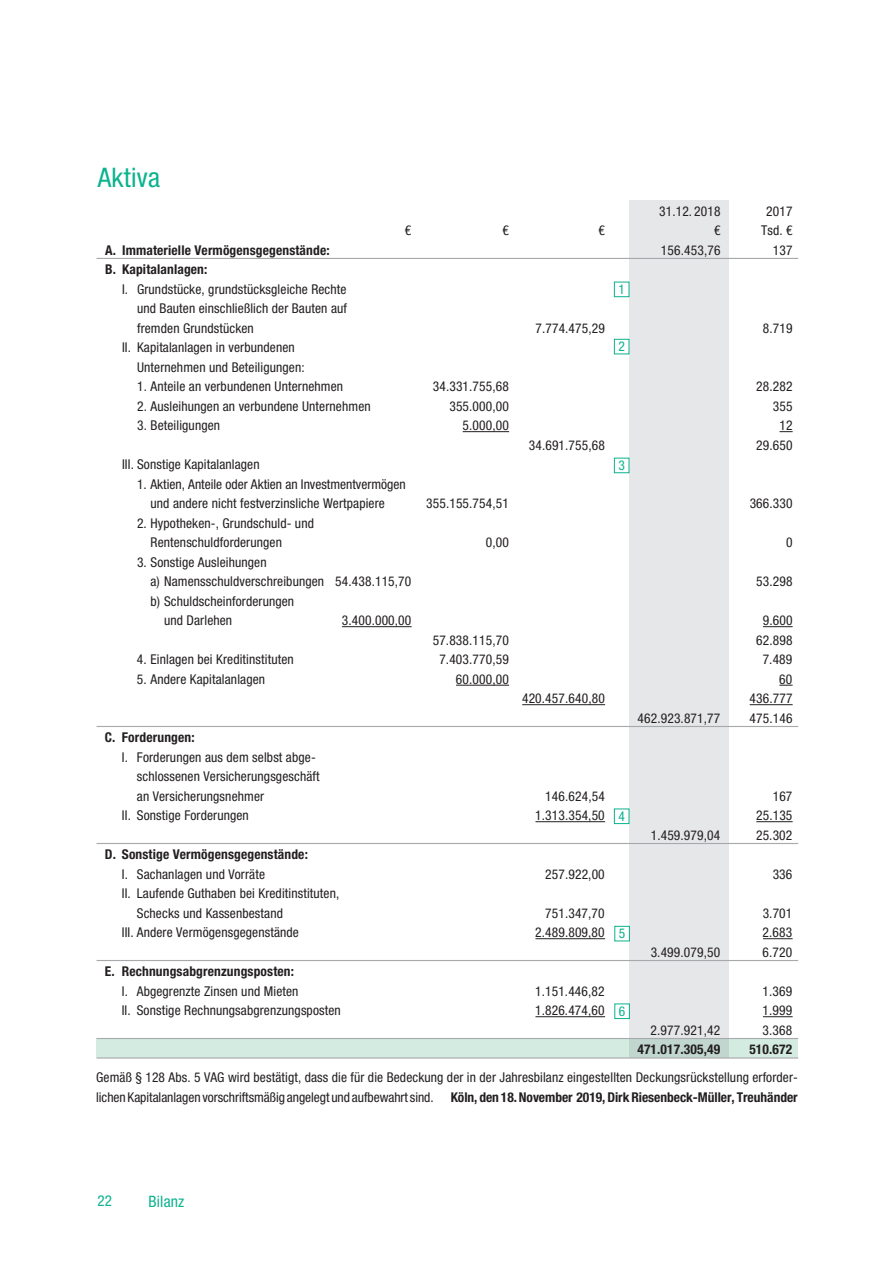
<style>
.page{position:relative;width:893px;height:1263px;background:#fff}
.page>*{position:absolute;margin:0;border:0;box-sizing:border-box;transform-origin:0 0}
.t1{font:condensed 27px "Helvetica Neue LT";letter-spacing:.01em;color:#0ab38d}
.t2{font:condensed 15.75px "Helvetica Neue LT";letter-spacing:.01em;color:#0ab38d}
.t3{font:condensed 15px "Helvetica Neue LT";color:#0ab38d}
.t4{font:condensed 13.5px/19.5px "Helvetica Neue LT";letter-spacing:.01em;color:#231f20}
.t5{font:700 condensed 13.5px "Helvetica Neue LT";letter-spacing:.01em;color:#231f20}
.t6{font:condensed 13.5px "Helvetica Neue LT";color:#0ab38d}
</style>
<div class="page">
<div style="left:96px;top:1038px;width:702px;height:20px;background:#d4ebe2"></div>
<div style="left:629px;top:1039px;width:100px;height:19px;background:#c0d6ce"></div>
<div style="left:629px;top:200px;width:100px;height:839px;background:#e6e7e9"></div>
<hr style="left:97px;top:258px;width:701px;height:1px;background:#a8a9ad">
<hr style="left:463px;top:431px;width:46px;height:1px;background:#231f20">
<svg style="left:779px;top:431px;width:14px;height:1px"></svg>
<hr style="left:342px;top:626px;width:70px;height:1px;background:#231f20">
<hr style="left:763px;top:626px;width:30px;height:1px;background:#231f20">
<hr style="left:456px;top:685px;width:53px;height:1px;background:#231f20">
<svg style="left:779px;top:685px;width:14px;height:1px"></svg>
<hr style="left:522px;top:704px;width:83px;height:1px;background:#231f20">
<hr style="left:750px;top:704px;width:43px;height:1px;background:#231f20">
<hr style="left:97px;top:726px;width:701px;height:1px;background:#a8a9ad">
<hr style="left:535px;top:821px;width:70px;height:1px;background:#231f20">
<hr style="left:756px;top:821px;width:37px;height:1px;background:#231f20">
<hr style="left:97px;top:843px;width:701px;height:1px;background:#a8a9ad">
<hr style="left:535px;top:938px;width:70px;height:1px;background:#231f20">
<hr style="left:763px;top:938px;width:30px;height:1px;background:#231f20">
<hr style="left:97px;top:960px;width:701px;height:1px;background:#a8a9ad">
<hr style="left:535px;top:1016px;width:70px;height:1px;background:#231f20">
<hr style="left:763px;top:1016px;width:30px;height:1px;background:#231f20">
<hr style="left:97px;top:1038px;width:701px;height:1px;background:#a8a9ad">
<hr style="left:97px;top:1057px;width:701px;height:1px;background:#a8a9ad">
<div style="left:614px;top:809px;width:15px;height:15px;border:1px solid #0ab38d"></div>
<div style="left:614px;top:926px;width:16px;height:15px;border:1px solid #0ab38d"></div>
<div style="left:614px;top:1003px;width:16px;height:16px;border:1px solid #0ab38d"></div>
<div style="left:614px;top:282px;width:15px;height:15px;border:1px solid #0ab38d"></div>
<div style="left:614px;top:339px;width:15px;height:15px;border:1px solid #0ab38d"></div>
<div style="left:614px;top:458px;width:15px;height:15px;border:1px solid #0ab38d"></div>
<h1 class="t1" style="left:98px;top:162px;width:64px">Aktiva</h1>
<p class="t4" style="left:659px;top:201px;width:63px">31.12. 2018</p>
<p class="t4" style="left:766px;top:201px;width:28px">2017</p>
<p class="t4" style="left:405px;top:221px;width:8px">€</p>
<p class="t4" style="left:502px;top:221px;width:8px">€</p>
<p class="t4" style="left:598px;top:221px;width:8px">€</p>
<p class="t4" style="left:714px;top:221px;width:8px">€</p>
<p class="t4" style="left:761px;top:221px;width:33px">Tsd. €</p>
<p class="t5" style="left:105px;top:242px;width:226px">A. Immaterielle Vermögensgegenstände:</p>
<p class="t4" style="left:661px;top:240px;width:61px">156.453,76</p>
<p class="t4" style="left:773px;top:240px;width:21px">137</p>
<p class="t5" style="left:105px;top:261px;width:104px">B. Kapitalanlagen:</p>
<p class="t4" style="left:137px;top:279px;width:211px;text-align:justify;text-indent:-15px">I. Grundstücke, grundstücksgleiche Rechte und Bauten einschließlich der Bauten auf fremden Grundstücken</p>
<p class="t6" style="left:618px;top:281px;width:8px">1</p>
<p class="t4" style="left:535px;top:318px;width:71px">7.774.475,29</p>
<p class="t4" style="left:763px;top:318px;width:31px">8.719</p>
<p class="t6" style="left:618px;top:338px;width:8px">2</p>
<p class="t4" style="left:137px;top:338px;width:169px;text-indent:-15px">II. Kapitalanlagen in verbundenen<br>Unternehmen und Beteiligungen:</p>
<p class="t4" style="left:137px;top:377px;width:208px">1. Anteile an verbundenen Unternehmen</p>
<p class="t4" style="left:433px;top:377px;width:78px">34.331.755,68</p>
<p class="t4" style="left:756px;top:377px;width:38px">28.282</p>
<p class="t4" style="left:137px;top:396px;width:235px">2. Ausleihungen an verbundene Unternehmen</p>
<p class="t4" style="left:449px;top:396px;width:61px">355.000,00</p>
<p class="t4" style="left:773px;top:396px;width:21px">355</p>
<p class="t4" style="left:137px;top:416px;width:85px">3. Beteiligungen</p>
<p class="t4" style="left:463px;top:416px;width:48px">5.000,00</p>
<p class="t4" style="left:779px;top:416px;width:15px">12</p>
<p class="t4" style="left:529px;top:435px;width:78px">34.691.755,68</p>
<p class="t4" style="left:756px;top:435px;width:38px">29.650</p>
<p class="t4" style="left:122px;top:455px;width:139px">III. Sonstige Kapitalanlagen</p>
<p class="t4" style="left:137px;top:474px;width:270px;text-align:center">1. Aktien, Anteile oder Aktien an Investmentvermögen und andere nicht festverzinsliche Wertpapiere</p>
<p class="t6" style="left:618px;top:457px;width:8px">3</p>
<p class="t4" style="left:426px;top:494px;width:84px">355.155.754,51</p>
<p class="t4" style="left:750px;top:494px;width:44px">366.330</p>
<p class="t4" style="left:151px;top:513px;width:165px;text-indent:-14px">2. Hypotheken-, Grundschuld- und<br>Rentenschuldforderungen</p>
<p class="t4" style="left:151px;top:552px;width:262px;text-indent:-14px">3. Sonstige Ausleihungen<br>a) Namensschuldverschreibungen 54.438.115,70</p>
<p class="t4" style="left:486px;top:533px;width:25px">0,00</p>
<p class="t4" style="left:786px;top:533px;width:8px">0</p>
<p class="t4" style="left:756px;top:572px;width:38px">53.298</p>
<p class="t4" style="left:164px;top:591px;width:132px;text-indent:-14px">b) Schuldscheinforderungen und Darlehen</p>
<p class="t4" style="left:342px;top:611px;width:71px">3.400.000,00</p>
<p class="t4" style="left:763px;top:611px;width:31px">9.600</p>
<p class="t4" style="left:433px;top:630px;width:78px">57.838.115,70</p>
<p class="t4" style="left:756px;top:630px;width:38px">62.898</p>
<p class="t4" style="left:137px;top:650px;width:158px">4. Einlagen bei Kreditinstituten</p>
<p class="t4" style="left:439px;top:650px;width:71px">7.403.770,59</p>
<p class="t4" style="left:763px;top:650px;width:31px">7.489</p>
<p class="t4" style="left:137px;top:669px;width:130px">5. Andere Kapitalanlagen</p>
<p class="t4" style="left:456px;top:669px;width:54px">60.000,00</p>
<p class="t4" style="left:779px;top:669px;width:15px">60</p>
<p class="t4" style="left:522px;top:689px;width:84px">420.457.640,80</p>
<p class="t4" style="left:749px;top:689px;width:44px">436.777</p>
<p class="t4" style="left:638px;top:708px;width:84px">462.923.871,77</p>
<p class="t4" style="left:749px;top:708px;width:44px">475.146</p>
<p class="t5" style="left:105px;top:729px;width:91px">C. Forderungen:</p>
<p class="t4" style="left:137px;top:747px;width:184px;text-indent:-15px">I. Forderungen aus dem selbst abge&shy;schlossenen Versicherungsgeschäft an Versicherungsnehmer</p>
<p class="t4" style="left:545px;top:786px;width:61px">146.624,54</p>
<p class="t4" style="left:773px;top:786px;width:21px">167</p>
<p class="t4" style="left:122px;top:805px;width:128px">II. Sonstige Forderungen</p>
<p class="t4" style="left:535px;top:805px;width:71px">1.313.354,50</p>
<p class="t4" style="left:756px;top:805px;width:38px">25.135</p>
<p class="t4" style="left:651px;top:825px;width:71px">1.459.979,04</p>
<p class="t4" style="left:756px;top:825px;width:38px">25.302</p>
<p class="t5" style="left:105px;top:846px;width:205px">D. Sonstige Vermögensgegenstände:</p>
<p class="t4" style="left:122px;top:864px;width:145px">I. Sachanlagen und Vorräte</p>
<p class="t4" style="left:545px;top:864px;width:61px">257.922,00</p>
<p class="t4" style="left:773px;top:864px;width:21px">336</p>
<p class="t4" style="left:137px;top:883px;width:204px;text-indent:-15px">II. Laufende Guthaben bei Kreditinstituten,<br>Schecks und Kassenbestand</p>
<p class="t6" style="left:618px;top:808px;width:8px">4</p>
<p class="t4" style="left:545px;top:903px;width:61px">751.347,70</p>
<p class="t4" style="left:763px;top:903px;width:31px">3.701</p>
<p class="t4" style="left:122px;top:922px;width:179px">III. Andere Vermögensgegenstände</p>
<p class="t4" style="left:535px;top:922px;width:71px">2.489.809,80</p>
<p class="t4" style="left:763px;top:922px;width:31px">2.683</p>
<p class="t4" style="left:651px;top:942px;width:71px">3.499.079,50</p>
<p class="t4" style="left:763px;top:942px;width:31px">6.720</p>
<p class="t5" style="left:105px;top:963px;width:191px">E. Rechnungsabgrenzungsposten:</p>
<p class="t4" style="left:122px;top:981px;width:178px">I. Abgegrenzte Zinsen und Mieten</p>
<p class="t4" style="left:535px;top:981px;width:71px">1.151.446,82</p>
<p class="t4" style="left:763px;top:981px;width:31px">1.369</p>
<p class="t4" style="left:122px;top:1000px;width:221px">II. Sonstige Rechnungsabgrenzungsposten</p>
<p class="t4" style="left:535px;top:1000px;width:71px">1.826.474,60</p>
<p class="t4" style="left:763px;top:1000px;width:31px">1.999</p>
<p class="t4" style="left:651px;top:1020px;width:71px">2.977.921,42</p>
<p class="t4" style="left:763px;top:1020px;width:31px">3.368</p>
<p class="t5" style="left:637px;top:1041px;width:84px">471.017.305,49</p>
<p class="t5" style="left:749px;top:1041px;width:44px">510.672</p>
<p class="t4" style="left:96px;top:1067px;width:703px">Gemäß § 128 Abs. 5 VAG wird bestätigt, dass die für die Bedeckung der in der Jahresbilanz eingestellten Deckungsrückstellung erforder&shy;lichen Kapitalanlagen vorschriftsmäßig angelegt und aufbewahrt sind.</p>
<p class="t6" style="left:619px;top:925px;width:8px">5</p>
<p class="t6" style="left:619px;top:1003px;width:8px">6</p>
<p class="t5" style="left:451px;top:1089px;width:349px">Köln, den 18. November 2019, Dirk Riesenbeck-Müller, Treuhänder</p>
<p class="t3" style="left:98px;top:1192px;width:16px">22</p>
<p class="t2" style="left:149px;top:1192px;width:37px">Bilanz</p>
</div>
